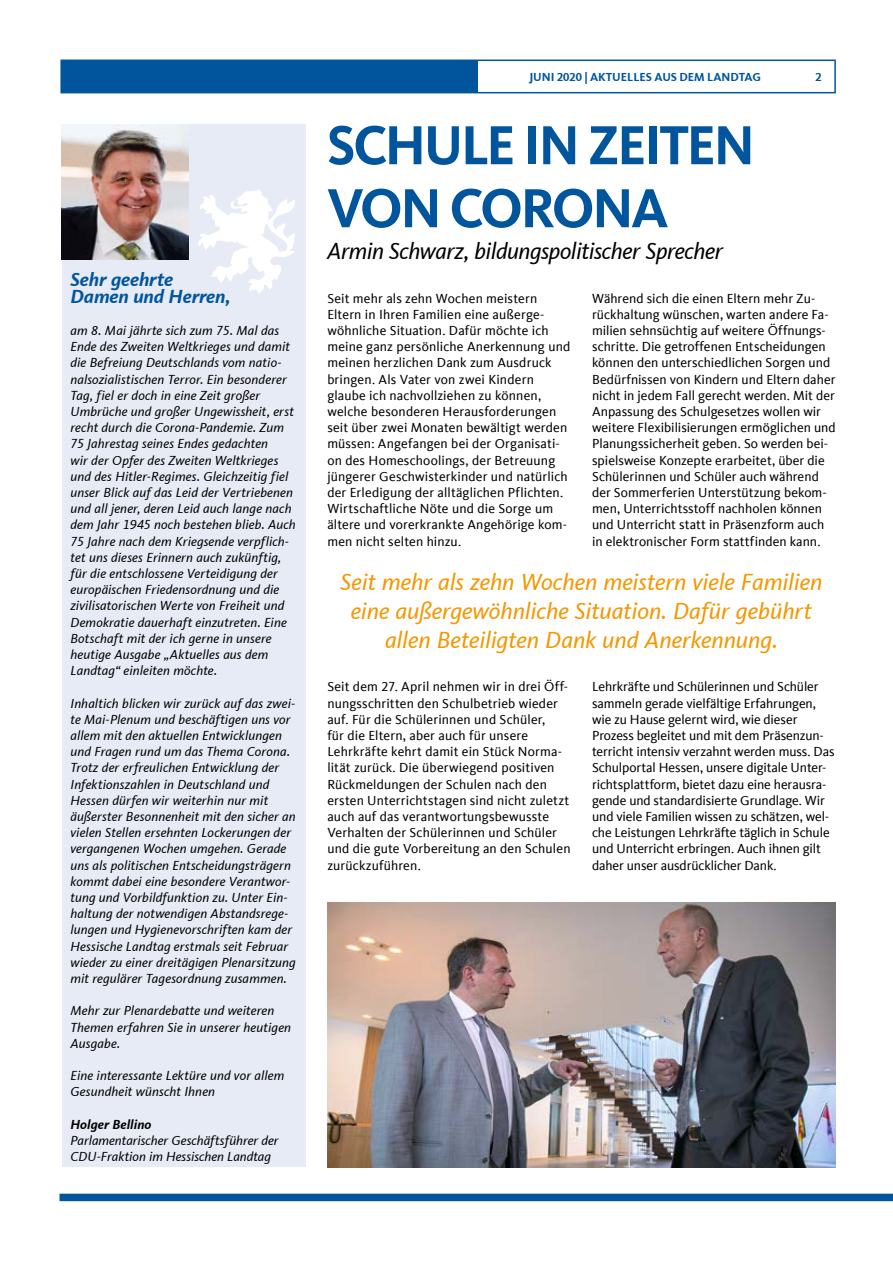
<style>
.page{position:relative;width:893px;height:1263px;background:#fff}
.page>*{position:absolute;margin:0;border:0;box-sizing:border-box;transform-origin:0 0}
.t1{font:700 57px/63px "CDU Kievit Tab";letter-spacing:-.045em;color:#00559d}
.t2{font:italic 24px/28.8px "CDU Kievit Tab";letter-spacing:-.005em;color:#f49700;text-align:center}
.t3{font:italic 24px "CDU Kievit Tab";letter-spacing:-.02em;color:#000}
.t4{font:italic 700 19.5px/16.2px "CDU Kievit Tab";letter-spacing:-.005em;color:#00559d}
.t5{font:13.5px/16.2px "CDU Kievit Tab";letter-spacing:.005em;color:#000}
.t6{font:italic 13.5px/16.2px "CDU Kievit Tab";letter-spacing:.01em;color:#000}
.t7{font:italic 700 13.5px "CDU Kievit Tab";letter-spacing:.005em;color:#000}
.t8{font:700 12px "CDU Kievit Tab";color:#00559d}
</style>
<div class="page">
<div style="left:62px;top:124px;width:244px;height:1043px;background:#e7ebf6"></div>
<img style="left:62px;top:124px;width:126px;height:135px">
<svg style="left:198px;top:189px;width:97px;height:105px"></svg>
<div style="left:60px;top:60px;width:776px;height:33px;border:2px solid #00559d"></div>
<div style="left:61px;top:60px;width:417px;height:32px;background:#00559d"></div>
<div style="left:60px;top:1194px;width:833px;height:7px;background:#00559d"></div>
<img style="left:327px;top:902px;width:509px;height:265px">
<h3 class="t4" style="left:70px;top:272px;width:162px">Sehr geehrte<br>Damen und Herren,</h3>
<p class="t6" style="left:70px;top:322px;width:227px">am 8. Mai jährte sich zum 75. Mal das Ende des Zweiten Weltkrieges und damit die Befreiung Deutschlands vom natio&shy;nalsozialistischen Terror. Ein besonderer Tag, fiel er doch in eine Zeit großer Umbrüche und großer Ungewissheit, erst recht durch die Corona-Pandemie. Zum 75 Jahrestag seines Endes gedachten<br>wir der Opfer des Zweiten Weltkrieges und des Hitler-Regimes. Gleichzeitig fiel unser Blick auf das Leid der Vertriebenen und all jener, deren Leid auch lange nach dem Jahr 1945 noch bestehen blieb. Auch 75 Jahre nach dem Kriegsende verpflich&shy;tet uns dieses Erinnern auch zukünftig, für die entschlossene Verteidigung der europäischen Friedensordnung und die zivilisatorischen Werte von Freiheit und Demokratie dauerhaft einzutreten. Eine Botschaft mit der ich gerne in unsere heutige Ausgabe „Aktuelles aus dem Landtag“ einleiten möchte.</p>
<p class="t6" style="left:70px;top:695px;width:227px">Inhaltich blicken wir zurück auf das zwei&shy;te Mai-Plenum und beschäftigen uns vor allem mit den aktuellen Entwicklungen und Fragen rund um das Thema Corona.<br>Trotz der erfreulichen Entwicklung der Infektionszahlen in Deutschland und Hessen dürfen wir weiterhin nur mit äußerster Besonnenheit mit den sicher an vielen Stellen ersehnten Lockerungen der vergangenen Wochen umgehen. Gerade uns als politischen Entscheidungsträgern kommt dabei eine besondere Verantwor&shy;tung und Vorbildfunktion zu. Unter Ein&shy;haltung der notwendigen Abstandsrege&shy;lungen und Hygienevorschriften kam der Hessische Landtag erstmals seit Februar wieder zu einer dreitägigen Plenarsitzung mit regulärer Tagesordnung zusammen.</p>
<p class="t6" style="left:70px;top:1003px;width:222px">Mehr zur Plenardebatte und weiteren<br>Themen erfahren Sie in unserer heutigen<br>Ausgabe.</p>
<p class="t6" style="left:70px;top:1068px;width:215px">Eine interessante Lektüre und vor allem<br>Gesundheit wünscht Ihnen</p>
<p class="t7" style="left:70px;top:1116px;width:82px">Holger Bellino</p>
<p class="t6" style="left:70px;top:1132px;width:210px">Parlamentarischer Geschäftsführer der<br>CDU-Fraktion im Hessischen Landtag</p>
<p class="t8" style="left:529px;top:70px;width:233px">JUNI 2020 | AKTUELLES AUS DEM LANDTAG</p>
<p class="t8" style="left:815px;top:70px;width:8px">2</p>
<h1 class="t1" style="left:327px;top:114px;width:429px">SCHULE IN ZEITEN<br>VON CORONA</h1>
<h2 class="t3" style="left:327px;top:237px;width:398px">Armin Schwarz, bildungspolitischer Sprecher</h2>
<p class="t5" style="left:592px;top:290px;width:245px">Während sich die einen Eltern mehr Zu&shy;rückhaltung wünschen, warten andere Fa&shy;milien sehnsüchtig auf weitere Öffnungs&shy;schritte. Die getroffenen Entscheidungen können den unterschiedlichen Sorgen und Bedürfnissen von Kindern und Eltern daher nicht in jedem Fall gerecht werden. Mit der Anpassung des Schulgesetzes wollen wir weitere Flexibilisierungen ermöglichen und Planungssicherheit geben. So werden bei&shy;spielsweise Konzepte erarbeitet, über die Schülerinnen und Schüler auch während der Sommerferien Unterstützung bekom&shy;men, Unterrichtsstoff nachholen können und Unterricht statt in Präsenzform auch in elektronischer Form stattfinden kann.</p>
<p class="t5" style="left:327px;top:290px;width:245px">Seit mehr als zehn Wochen meistern Eltern in Ihren Familien eine außerge&shy;wöhnliche Situation. Dafür möchte ich meine ganz persönliche Anerkennung und meinen herzlichen Dank zum Ausdruck bringen. Als Vater von zwei Kindern glaube ich nachvollziehen zu können, welche besonderen Herausforderungen seit über zwei Monaten bewältigt werden müssen: Angefangen bei der Organisati&shy;on des Homeschoolings, der Betreuung jüngerer Geschwisterkinder und natürlich der Erledigung der alltäglichen Pflichten.<br>Wirtschaftliche Nöte und die Sorge um ältere und vorerkrankte Angehörige kom&shy;men nicht selten hinzu.</p>
<h2 class="t2" style="left:340px;top:568px;width:484px">Seit mehr als zehn Wochen meistern viele Familien eine außergewöhnliche Situation. Dafür gebührt allen Beteiligten Dank und Anerkennung.</h2>
<p class="t5" style="left:327px;top:679px;width:245px">Seit dem 27. April nehmen wir in drei Öff&shy;nungsschritten den Schulbetrieb wieder auf. Für die Schülerinnen und Schüler,<br>für die Eltern, aber auch für unsere Lehrkräfte kehrt damit ein Stück Norma&shy;lität zurück. Die überwiegend positiven Rückmeldungen der Schulen nach den ersten Unterrichtstagen sind nicht zuletzt auch auf das verantwortungsbewusste Verhalten der Schülerinnen und Schüler und die gute Vorbereitung an den Schulen zurückzuführen.</p>
<p class="t5" style="left:592px;top:679px;width:244px">Lehrkräfte und Schülerinnen und Schüler sammeln gerade vielfältige Erfahrungen, wie zu Hause gelernt wird, wie dieser Prozess begleitet und mit dem Präsenzun&shy;terricht intensiv verzahnt werden muss. Das Schulportal Hessen, unsere digitale Unter&shy;richtsplattform, bietet dazu eine herausra&shy;gende und standardisierte Grundlage. Wir und viele Familien wissen zu schätzen, wel&shy;che Leistungen Lehrkräfte täglich in Schule und Unterricht erbringen. Auch ihnen gilt daher unser ausdrücklicher Dank.</p>
</div>
